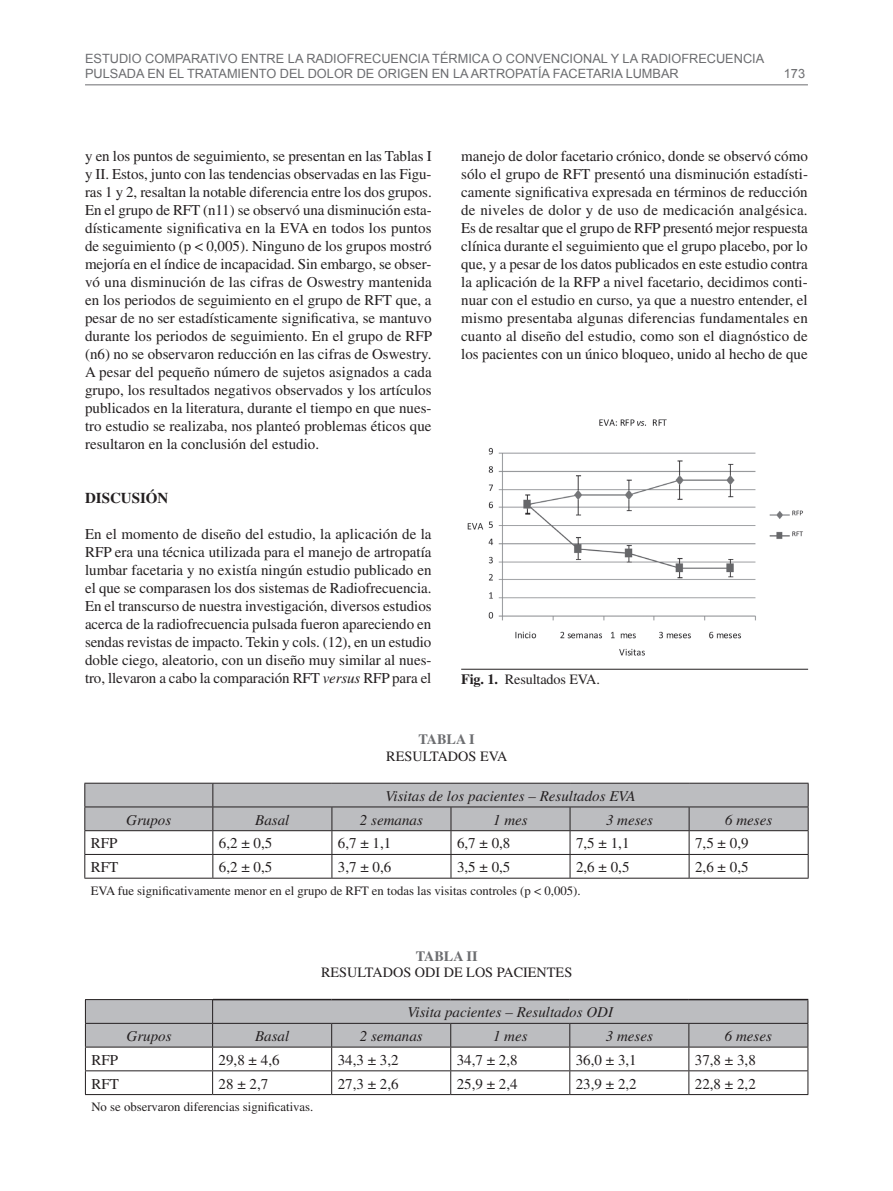
<style>
.page{position:relative;width:893px;height:1191px;background:#fff}
.page>*{position:absolute;margin:0;border:0;box-sizing:border-box;transform-origin:0 0}
.t1{font:15px/18px "Times";color:#231f20;text-align:justify}
.t2{font:italic 15px "Times";color:#231f20}
.t3{font:700 15px "Times";color:#231f20}
.t4{font:14.25px "Times";color:#231f20}
.t5{font:700 14.25px "Times";color:#6c6d70}
.t6{font:12.75px/15px "Arial";color:#6c6d70}
.t7{font:12.75px "Times";color:#231f20}
.s1{font-style:italic}
.s2{font-weight:700}
</style>
<div class="page">
<hr style="left:85px;top:84px;width:723px;height:1px;background:#6c6d70">
<svg style="left:84px;top:783px;width:725px;height:94px"></svg>
<hr style="left:84px;top:877px;width:129px;height:1px;background:#231f20">
<hr style="left:213px;top:877px;width:119px;height:1px;background:#231f20">
<hr style="left:332px;top:877px;width:119px;height:1px;background:#231f20">
<hr style="left:451px;top:877px;width:119px;height:1px;background:#231f20">
<hr style="left:570px;top:877px;width:119px;height:1px;background:#231f20">
<hr style="left:689px;top:877px;width:119px;height:1px;background:#231f20">
<hr style="left:213px;top:998px;width:119px;height:2px;background:#231f20">
<hr style="left:332px;top:998px;width:119px;height:2px;background:#231f20">
<hr style="left:451px;top:998px;width:119px;height:2px;background:#231f20">
<hr style="left:570px;top:998px;width:119px;height:2px;background:#231f20">
<hr style="left:689px;top:998px;width:119px;height:2px;background:#231f20">
<hr style="left:85px;top:1094px;width:128px;height:1px;background:#231f20">
<hr style="left:213px;top:1094px;width:119px;height:1px;background:#231f20">
<hr style="left:332px;top:1094px;width:119px;height:1px;background:#231f20">
<hr style="left:451px;top:1094px;width:119px;height:1px;background:#231f20">
<hr style="left:570px;top:1094px;width:119px;height:1px;background:#231f20">
<hr style="left:689px;top:1094px;width:119px;height:1px;background:#231f20">
<svg style="left:85px;top:999px;width:723px;height:95px"></svg>
<hr style="left:461px;top:669px;width:347px;height:1px;background:#231f20">
<img style="left:467px;top:419px;width:336px;height:237px">
<p class="t6" style="left:85px;top:51px;width:681px">ESTUDIO COMPARATIVO ENTRE LA RADIOFRECUENCIA TÉRMICA O CONVENCIONAL Y LA RADIOFRECUENCIA<br>PULSADA EN EL TRATAMIENTO DEL DOLOR DE ORIGEN EN LA ARTROPATÍA FACETARIA LUMBAR</p>
<p class="t6" style="left:784px;top:66px;width:23px">173</p>
<p class="t1" style="left:85px;top:146px;width:349px">y en los puntos de seguimiento, se presentan en las Tablas I y II. Estos, junto con las tendencias observadas en las Figu&shy;ras 1 y 2, resaltan la notable diferencia entre los dos grupos.<br>En el grupo de RFT (n11) se observó una disminución esta&shy;dísticamente significativa en la EVA en todos los puntos de seguimiento (p &lt; 0,005). Ninguno de los grupos mostró mejoría en el índice de incapacidad. Sin embargo, se obser&shy;vó una disminución de las cifras de Oswestry mantenida en los periodos de seguimiento en el grupo de RFT que, a pesar de no ser estadísticamente significativa, se mantuvo durante los periodos de seguimiento. En el grupo de RFP (n6) no se observaron reducción en las cifras de Oswestry.<br>A pesar del pequeño número de sujetos asignados a cada grupo, los resultados negativos observados y los artículos publicados en la literatura, durante el tiempo en que nues&shy;tro estudio se realizaba, nos planteó problemas éticos que resultaron en la conclusión del estudio.</p>
<p class="t3" style="left:85px;top:489px;width:85px">DISCUSIÓN</p>
<p class="t1" style="left:85px;top:524px;width:348px">En el momento de diseño del estudio, la aplicación de la RFP era una técnica utilizada para el manejo de artropatía lumbar facetaria y no existía ningún estudio publicado en el que se comparasen los dos sistemas de Radiofrecuencia.<br>En el transcurso de nuestra investigación, diversos estudios acerca de la radiofrecuencia pulsada fueron apareciendo en sendas revistas de impacto. Tekin y cols. (12), en un estudio doble ciego, aleatorio, con un diseño muy similar al nues&shy;tro, llevaron a cabo la comparación RFT <span class="s1">versus</span> RFP para el</p>
<p class="t1" style="left:461px;top:146px;width:348px">manejo de dolor facetario crónico, donde se observó cómo sólo el grupo de RFT presentó una disminución estadísti&shy;camente significativa expresada en términos de reducción de niveles de dolor y de uso de medicación analgésica.<br>Es de resaltar que el grupo de RFP presentó mejor respuesta clínica durante el seguimiento que el grupo placebo, por lo que, y a pesar de los datos publicados en este estudio contra la aplicación de la RFP a nivel facetario, decidimos conti&shy;nuar con el estudio en curso, ya que a nuestro entender, el mismo presentaba algunas diferencias fundamentales en cuanto al diseño del estudio, como son el diagnóstico de los pacientes con un único bloqueo, unido al hecho de que</p>
<p class="t4" style="left:461px;top:671px;width:140px"><span class="s2">Fig. 1.</span> Resultados EVA.</p>
<p class="t5" style="left:418px;top:731px;width:58px">TABLA I</p>
<p class="t4" style="left:386px;top:748px;width:123px">RESULTADOS EVA</p>
<p class="t2" style="left:385px;top:787px;width:252px">Visitas de los pacientes – Resultados EVA</p>
<p class="t2" style="left:126px;top:811px;width:46px">Grupos</p>
<p class="t2" style="left:255px;top:811px;width:36px">Basal</p>
<p class="t2" style="left:360px;top:811px;width:64px">2 semanas</p>
<p class="t2" style="left:493px;top:811px;width:36px">1 mes</p>
<p class="t2" style="left:606px;top:811px;width:49px">3 meses</p>
<p class="t2" style="left:725px;top:811px;width:49px">6 meses</p>
<p class="t1" style="left:91px;top:834px;width:28px">RFP</p>
<p class="t1" style="left:219px;top:834px;width:55px">6,2 ± 0,5</p>
<p class="t1" style="left:338px;top:834px;width:55px">6,7 ± 1,1</p>
<p class="t1" style="left:457px;top:834px;width:55px">6,7 ± 0,8</p>
<p class="t1" style="left:576px;top:834px;width:55px">7,5 ± 1,1</p>
<p class="t1" style="left:695px;top:834px;width:55px">7,5 ± 0,9</p>
<p class="t1" style="left:91px;top:858px;width:29px">RFT</p>
<p class="t1" style="left:219px;top:858px;width:55px">6,2 ± 0,5</p>
<p class="t1" style="left:338px;top:858px;width:55px">3,7 ± 0,6</p>
<p class="t1" style="left:457px;top:858px;width:55px">3,5 ± 0,5</p>
<p class="t1" style="left:576px;top:858px;width:55px">2,6 ± 0,5</p>
<p class="t1" style="left:695px;top:858px;width:55px">2,6 ± 0,5</p>
<p class="t7" style="left:91px;top:883px;width:491px">EVA fue significativamente menor en el grupo de RFT en todas las visitas controles (p &lt; 0,005).</p>
<p class="t5" style="left:416px;top:947px;width:63px">TABLA II</p>
<p class="t4" style="left:321px;top:964px;width:253px">RESULTADOS ODI DE LOS PACIENTES</p>
<p class="t2" style="left:407px;top:1004px;width:207px">Visita pacientes – Resultados ODI</p>
<p class="t2" style="left:127px;top:1027px;width:46px">Grupos</p>
<p class="t2" style="left:255px;top:1027px;width:36px">Basal</p>
<p class="t2" style="left:360px;top:1027px;width:64px">2 semanas</p>
<p class="t2" style="left:493px;top:1027px;width:36px">1 mes</p>
<p class="t2" style="left:606px;top:1027px;width:49px">3 meses</p>
<p class="t2" style="left:725px;top:1027px;width:49px">6 meses</p>
<p class="t1" style="left:91px;top:1050px;width:28px">RFP</p>
<p class="t1" style="left:219px;top:1050px;width:62px">29,8 ± 4,6</p>
<p class="t1" style="left:338px;top:1050px;width:62px">34,3 ± 3,2</p>
<p class="t1" style="left:457px;top:1050px;width:62px">34,7 ± 2,8</p>
<p class="t1" style="left:576px;top:1050px;width:62px">36,0 ± 3,1</p>
<p class="t1" style="left:695px;top:1050px;width:62px">37,8 ± 3,8</p>
<p class="t1" style="left:91px;top:1074px;width:29px">RFT</p>
<p class="t1" style="left:219px;top:1074px;width:51px">28 ± 2,7</p>
<p class="t1" style="left:338px;top:1074px;width:62px">27,3 ± 2,6</p>
<p class="t1" style="left:457px;top:1074px;width:62px">25,9 ± 2,4</p>
<p class="t1" style="left:576px;top:1074px;width:62px">23,9 ± 2,2</p>
<p class="t1" style="left:695px;top:1074px;width:62px">22,8 ± 2,2</p>
<p class="t7" style="left:91px;top:1099px;width:224px">No se observaron diferencias significativas.</p>
</div>
